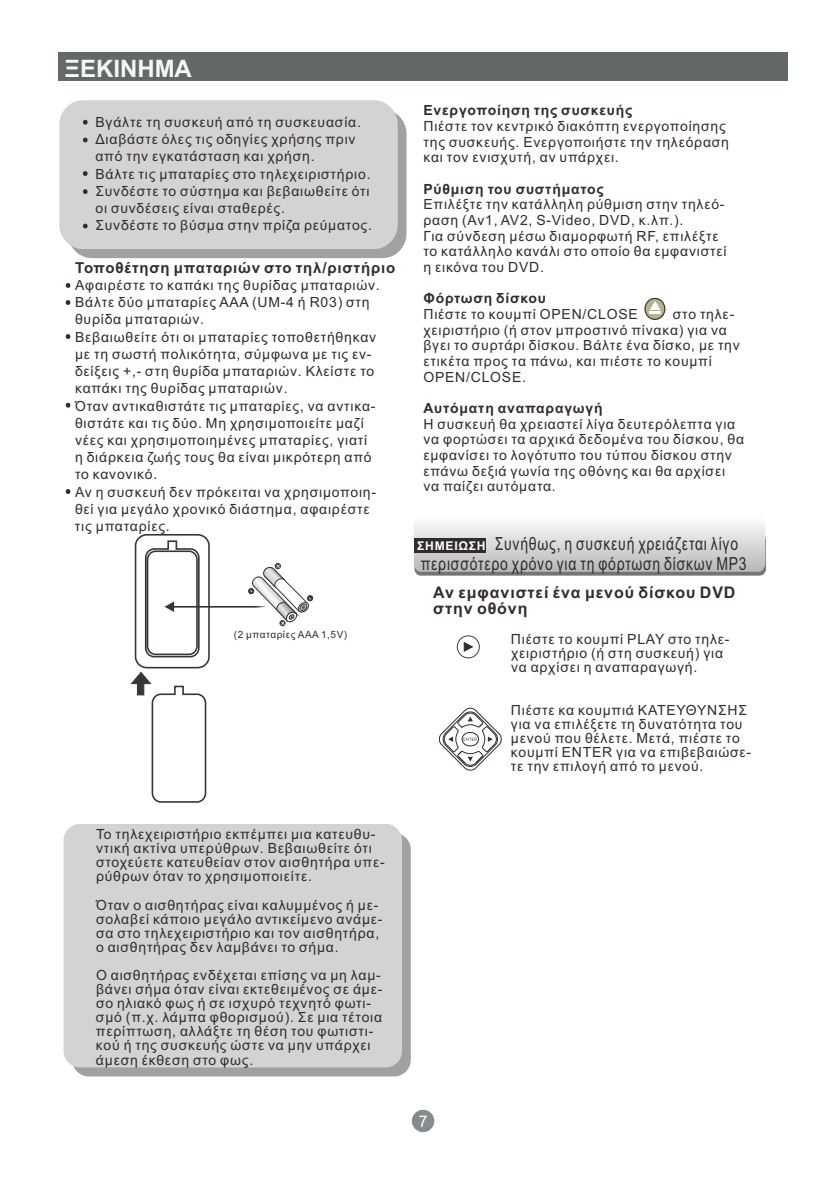
<style>
.page{position:relative;width:838px;height:1191px;background:#fff}
.page>*{position:absolute;margin:0;border:0;box-sizing:border-box;transform-origin:0 0}
.t1{font:700 24px "Arial";color:#f8f7f8}
.t2{font:18px/20.2px "Arial";letter-spacing:.055em;color:#332c2b;scale:.77 1}
.t3{font:700 16px/16px "Arial";letter-spacing:.055em;color:#332c2b}
.t4{font:16px "Arial";color:#fefefe}
.t5{font:700 15px "Arial";letter-spacing:.055em;color:#332c2b}
.t6{font:14px/17.2px "Arial";letter-spacing:.055em;color:#332c2b}
.t7{font:700 14px "Arial";letter-spacing:.055em;color:#332c2b}
.t8{font:10px "Arial";letter-spacing:.055em;color:#332c2b}
.s1{font-weight:700;font-size:12px;color:#fefefe}
</style>
<div class="page">
<div style="left:59px;top:52px;width:729px;height:28px;background:#636969"></div>
<div style="left:412px;top:1109px;width:22px;height:22px;background:#868b8e;border-radius:50%"></div>
<svg style="left:66px;top:283px;width:4px;height:5px"></svg>
<svg style="left:66px;top:300px;width:4px;height:5px"></svg>
<svg style="left:66px;top:334px;width:4px;height:5px"></svg>
<svg style="left:66px;top:402px;width:4px;height:5px"></svg>
<svg style="left:66px;top:489px;width:4px;height:5px"></svg>
<svg style="left:74px;top:835px;width:337px;height:241px;background:#a5a5a5"></svg>
<div style="left:64px;top:824px;width:338px;height:243px;background:#d3d3d4"></div>
<svg style="left:73px;top:115px;width:334px;height:143px;background:#a7a7a7"></svg>
<div style="left:59px;top:100px;width:339px;height:149px;background:#d3d3d4"></div>
<svg style="left:83px;top:120px;width:5px;height:5px"></svg>
<svg style="left:83px;top:138px;width:5px;height:4px"></svg>
<svg style="left:83px;top:171px;width:5px;height:5px"></svg>
<svg style="left:83px;top:189px;width:5px;height:5px"></svg>
<svg style="left:83px;top:223px;width:5px;height:5px"></svg>
<svg style="left:414px;top:523px;width:352px;height:52px;background:#cececf"></svg>
<div style="left:414px;top:538px;width:72px;height:14px;background:#332c2b"></div>
<svg style="left:130px;top:534px;width:183px;height:269px"></svg>
<svg style="left:644px;top:298px;width:21px;height:22px"></svg>
<svg style="left:648px;top:300px;width:14px;height:15px"></svg>
<div style="left:457px;top:635px;width:23px;height:23px;border:1px solid #3f4341;border-radius:50%"></div>
<svg style="left:463px;top:642px;width:11px;height:10px"></svg>
<svg style="left:439px;top:707px;width:63px;height:63px"></svg>
<h1 class="t1" style="left:65px;top:60px;width:129px">ΞΕΚΙΝΗΜΑ</h1>
<p class="t6" style="left:95px;top:115px;width:278px">Βγάλτε τη συσκευή από τη συσκευασία.<br>Διαβάστε όλες τις οδηγίες χρήσης πριν από την εγκατάσταση και χρήση.<br>Βάλτε τις μπαταρίες στο τηλεχειριστήριο.<br>Συνδέστε το σύστημα και βεβαιωθείτε ότι οι συνδέσεις είναι σταθερές.<br>Συνδέστε το βύσμα στην πρίζα ρεύματος.</p>
<p class="t5" style="left:75px;top:261px;width:322px">Τοποθέτηση μπαταριών στο τηλ/ριστήριο</p>
<p class="t6" style="left:75px;top:278px;width:306px">Αφαιρέστε το καπάκι της θυρίδας μπαταριών.<br>Βάλτε δύο μπαταρίες ΑΑΑ (UM-4 ή R03) στη θυρίδα μπαταριών.<br>Βεβαιωθείτε ότι οι μπαταρίες τοποθετήθηκαν με τη σωστή πολικότητα, σύμφωνα με τις εν&shy;δείξεις +,- στη θυρίδα μπαταριών. Κλείστε το καπάκι της θυρίδας μπαταριών.<br>Όταν αντικαθιστάτε τις μπαταρίες, να αντικα&shy;θιστάτε και τις δύο. Μη χρησιμοποιείτε μαζί νέες και χρησιμοποιημένες μπαταρίες, γιατί<br>η διάρκεια ζωής τους θα είναι μικρότερη από το κανονικό.<br>Αν η συσκευή δεν πρόκειται να χρησιμοποιη&shy;θεί για μεγάλο χρονικό διάστημα, αφαιρέστε τις μπαταρίες.</p>
<p class="t8" style="left:234px;top:631px;width:115px">(2 μπαταρίες ΑΑΑ 1,5V)</p>
<p class="t6" style="left:96px;top:828px;width:290px;line-height:14px">Το τηλεχειριστήριο εκπέμπει μια κατευθυ&shy;ντική ακτίνα υπερύθρων. Βεβαιωθείτε ότι στοχεύετε κατευθείαν στον αισθητήρα υπε&shy;ρύθρων όταν το χρησιμοποιείτε.</p>
<p class="t6" style="left:96px;top:898px;width:288px;line-height:14px">Όταν ο αισθητήρας είναι καλυμμένος ή με&shy;σολαβεί κάποιο μεγάλο αντικείμενο ανάμε&shy;σα στο τηλεχειριστήριο και τον αισθητήρα, ο αισθητήρας δεν λαμβάνει το σήμα.</p>
<p class="t6" style="left:96px;top:969px;width:288px;line-height:14px">Ο αισθητήρας ενδέχεται επίσης να μη λαμ&shy;βάνει σήμα όταν είναι εκτεθειμένος σε άμε&shy;σο ηλιακό φως ή σε ισχυρό τεχνητό φωτι&shy;σμό (π.χ. λάμπα φθορισμού). Σε μια τέτοια περίπτωση, αλλάξτε τη θέση του φωτιστι&shy;κού ή της συσκευής ώστε να μην υπάρχει άμεση έκθεση στο φως.</p>
<p class="t7" style="left:424px;top:105px;width:210px">Ενεργοποίηση της συσκευής</p>
<p class="t6" style="left:424px;top:120px;width:307px;line-height:15.6px">Πιέστε τον κεντρικό διακόπτη ενεργοποίησης της συσκευής. Ενεργοποιήστε την τηλεόραση και τον ενισχυτή, αν υπάρχει.</p>
<p class="t7" style="left:424px;top:183px;width:182px">Ρύθμιση του συστήματος</p>
<p class="t6" style="left:423px;top:198px;width:305px;line-height:15.6px">Επιλέξτε την κατάλληλη ρύθμιση στην τηλεό&shy;ραση (Av1, AV2, S-Video, DVD, κ.λπ.).<br>Για σύνδεση μέσω διαμορφωτή RF, επιλέξτε το κατάλληλο κανάλι στο οποίο θα εμφανιστεί η εικόνα του DVD.</p>
<p class="t7" style="left:423px;top:293px;width:124px">Φόρτωση δίσκου</p>
<p class="t6" style="left:423px;top:306px;width:216px">Πιέστε το κουμπί OPEN/CLOSE</p>
<p class="t6" style="left:423px;top:307px;width:318px;line-height:15.6px;text-indent:249px">στο τηλε&shy;χειριστήριο (ή στον μπροστινό πίνακα) για να βγει το συρτάρι δίσκου. Βάλτε ένα δίσκο, με την ετικέτα προς τα πάνω, και πιέστε το κουμπί<br>OPEN/CLOSE.</p>
<p class="t7" style="left:423px;top:402px;width:181px">Αυτόματη αναπαραγωγή</p>
<p class="t6" style="left:423px;top:417px;width:322px;line-height:15.6px">Η συσκευή θα χρειαστεί λίγα δευτερόλεπτα για να φορτώσει τα αρχικά δεδομένα του δίσκου, θα εμφανίσει το λογότυπο του τύπου δίσκου στην επάνω δεξιά γωνία της οθόνης και θα αρχίσει να παίζει αυτόματα.</p>
<p class="t2" style="left:417px;top:534px;width:429px"><span class="s1">ΣΗΜΕΙΩΣΗ</span> Συνήθως, η συσκευή χρειάζεται λίγο περισσότερο χρόνο για τη φόρτωση δίσκων ΜΡ3</p>
<p class="t3" style="left:433px;top:585px;width:304px">Αν εμφανιστεί ένα μενού δίσκου DVD στην οθόνη</p>
<p class="t6" style="left:511px;top:633px;width:220px;line-height:14px">Πιέστε το κουμπί PLAY στο τηλε&shy;χειριστήριο (ή στη συσκευή) για να αρχίσει η αναπαραγωγή.</p>
<p class="t6" style="left:511px;top:703px;width:242px;line-height:14px">Πιέστε κα κουμπιά ΚΑΤΕΥΘΥΝΣΗΣ για να επιλέξετε τη δυνατότητα του μενού που θέλετε. Μετά, πιέστε το κουμπί ENTER για να επιβεβαιώσε&shy;τε την επιλογή από το μενού.</p>
<p class="t4" style="left:419px;top:1114px;width:10px">7</p>
</div>
